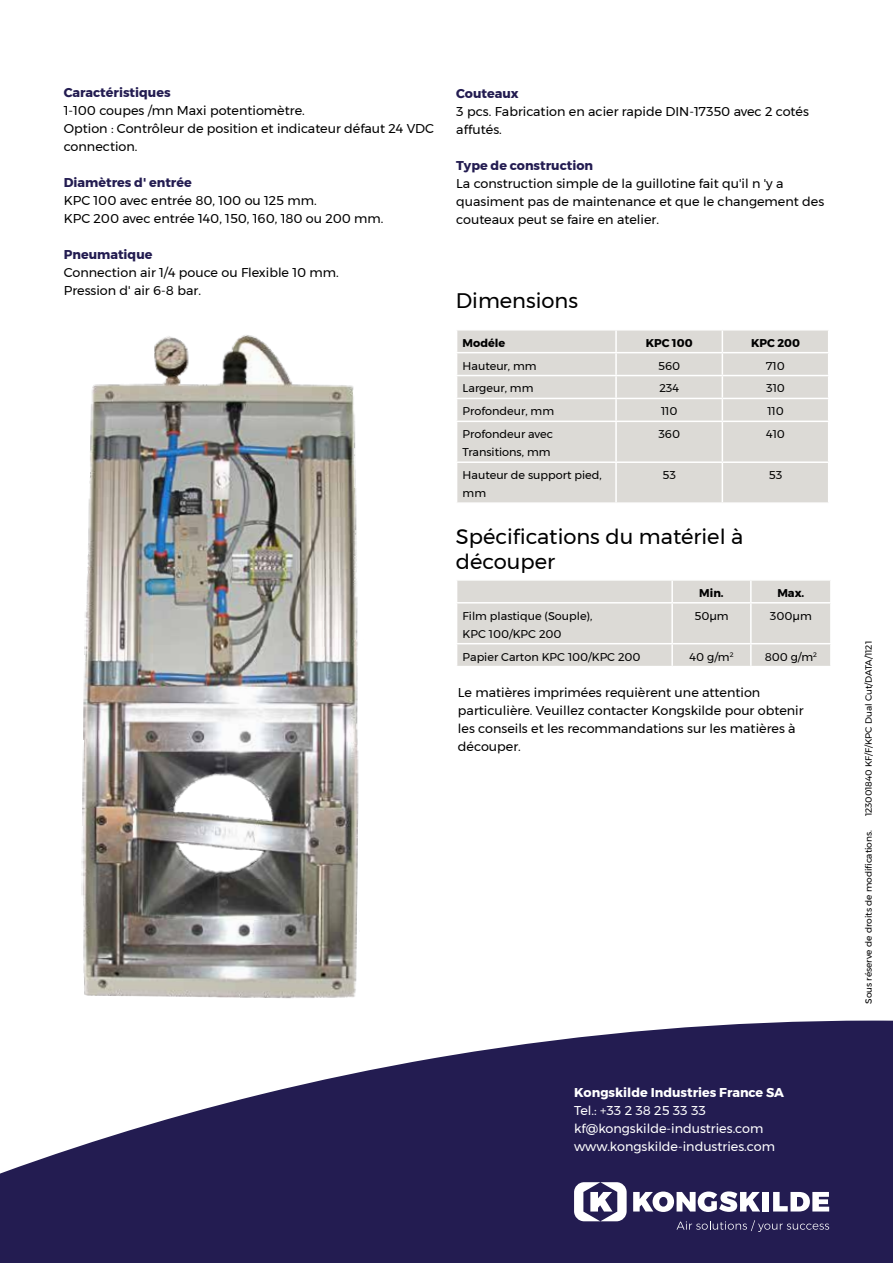
<style>
.page{position:relative;width:893px;height:1263px;background:#fff}
.page>*{position:absolute;margin:0;border:0;box-sizing:border-box;transform-origin:0 0}
.t1{font:21px/25.2px "Montserrat";color:#000}
.t2{font:12.75px/18px "Montserrat";color:#000}
.t3{font:12.75px/18px "Montserrat";color:#fff}
.t4{font:700 12.75px "Montserrat";color:#231c51}
.t5{font:700 12.75px "Montserrat";color:#fff}
.t6{font:11.25px/18px "Montserrat";color:#000}
.t7{font:700 11.25px "Montserrat";color:#000}
.t8{font:9px "Montserrat";letter-spacing:-.005em;color:#000}
</style>
<div class="page">
<svg style="left:0;top:1020px;width:893px;height:243px;fill:#231c51"></svg>
<svg style="left:633px;top:1191px;width:127px;height:21px"></svg>
<div style="left:763px;top:1192px;width:6px;height:19px;background:#fff"></div>
<svg style="left:773px;top:1192px;width:56px;height:19px"></svg>
<svg style="left:676px;top:1220px;width:153px;height:12px;background:#3f3967"></svg>
<svg style="left:574px;top:1182px;width:53px;height:39px"></svg>
<div style="left:457px;top:330px;width:371px;height:172px;background:#dcdad6"></div>
<hr style="left:615px;top:330px;width:2px;height:22px;background:#fff">
<hr style="left:456px;top:352px;width:160px;height:1px;background:#fff">
<hr style="left:616px;top:352px;width:106px;height:1px;background:#fff">
<hr style="left:615px;top:353px;width:2px;height:22px;background:#fff">
<hr style="left:722px;top:352px;width:107px;height:1px;background:#fff">
<hr style="left:456px;top:375px;width:160px;height:1px;background:#fff">
<hr style="left:616px;top:375px;width:106px;height:1px;background:#fff">
<hr style="left:615px;top:376px;width:2px;height:22px;background:#fff">
<hr style="left:722px;top:375px;width:107px;height:1px;background:#fff">
<hr style="left:456px;top:398px;width:160px;height:1px;background:#fff">
<hr style="left:616px;top:398px;width:106px;height:1px;background:#fff">
<hr style="left:615px;top:399px;width:2px;height:22px;background:#fff">
<hr style="left:722px;top:398px;width:107px;height:1px;background:#fff">
<svg style="left:722px;top:330px;width:1px;height:91px"></svg>
<hr style="left:456px;top:421px;width:160px;height:1px;background:#fff">
<hr style="left:616px;top:421px;width:106px;height:1px;background:#fff">
<hr style="left:615px;top:422px;width:2px;height:39px;background:#fff">
<hr style="left:722px;top:421px;width:107px;height:1px;background:#fff">
<hr style="left:722px;top:422px;width:1px;height:39px;background:#fff">
<hr style="left:456px;top:461px;width:160px;height:2px;background:#fff">
<hr style="left:616px;top:461px;width:106px;height:2px;background:#fff">
<hr style="left:615px;top:463px;width:2px;height:39px;background:#fff">
<hr style="left:722px;top:461px;width:107px;height:2px;background:#fff">
<hr style="left:722px;top:463px;width:1px;height:39px;background:#fff">
<img style="left:81px;top:335px;width:278px;height:664px">
<div style="left:457px;top:580px;width:374px;height:86px;background:#dcdad6"></div>
<hr style="left:672px;top:643px;width:79px;height:1px;background:#fff">
<hr style="left:671px;top:644px;width:2px;height:22px;background:#fff">
<hr style="left:751px;top:643px;width:81px;height:1px;background:#fff">
<hr style="left:750px;top:644px;width:2px;height:22px;background:#fff">
<hr style="left:830px;top:644px;width:2px;height:22px;background:#fff">
<p class="t4" style="left:64px;top:83px;width:108px">Caractéristiques</p>
<p class="t2" style="left:64px;top:102px;width:372px">1-100 coupes /mn Maxi potentiomètre.<br>Option : Contrôleur de position et indicateur défaut 24 VDC connection.</p>
<p class="t4" style="left:64px;top:173px;width:130px">Diamètres d' entrée</p>
<p class="t2" style="left:64px;top:192px;width:321px">KPC 100 avec entrée 80, 100 ou 125 mm.<br>KPC 200 avec entrée 140, 150, 160, 180 ou 200 mm.</p>
<p class="t4" style="left:64px;top:245px;width:90px">Pneumatique</p>
<p class="t2" style="left:64px;top:264px;width:277px">Connection air 1/4 pouce ou Flexible 10 mm.<br>Pression d' air 6-8 bar.</p>
<p class="t4" style="left:456px;top:84px;width:64px">Couteaux</p>
<p class="t2" style="left:456px;top:103px;width:354px">3 pcs. Fabrication en acier rapide DIN-17350 avec 2 cotés affutés.</p>
<p class="t4" style="left:456px;top:156px;width:138px">Type de construction</p>
<p class="t2" style="left:456px;top:175px;width:369px">La construction simple de la guillotine fait qu'il n 'y a quasiment pas de maintenance et que le changement des couteaux peut se faire en atelier.</p>
<h1 class="t1" style="left:456px;top:287px;width:124px">Dimensions</h1>
<p class="t7" style="left:463px;top:334px;width:44px">Modéle</p>
<p class="t7" style="left:646px;top:334px;width:48px">KPC 100</p>
<p class="t7" style="left:751px;top:334px;width:50px">KPC 200</p>
<p class="t6" style="left:463px;top:356px;width:76px">Hauteur, mm</p>
<p class="t6" style="left:658px;top:356px;width:24px">560</p>
<p class="t6" style="left:766px;top:356px;width:20px">710</p>
<p class="t6" style="left:463px;top:379px;width:72px">Largeur, mm</p>
<p class="t6" style="left:659px;top:379px;width:21px">234</p>
<p class="t6" style="left:766px;top:379px;width:20px">310</p>
<p class="t6" style="left:463px;top:402px;width:93px">Profondeur, mm</p>
<p class="t6" style="left:661px;top:402px;width:18px">110</p>
<p class="t6" style="left:767px;top:402px;width:18px">110</p>
<p class="t6" style="left:463px;top:425px;width:92px">Profondeur avec<br>Transitions, mm</p>
<p class="t6" style="left:658px;top:425px;width:23px">360</p>
<p class="t6" style="left:766px;top:425px;width:20px">410</p>
<p class="t6" style="left:463px;top:466px;width:141px">Hauteur de support pied, mm</p>
<p class="t6" style="left:662px;top:466px;width:15px">53</p>
<p class="t6" style="left:769px;top:466px;width:15px">53</p>
<h1 class="t1" style="left:456px;top:523px;width:289px">Spécifications du matériel à découper</h1>
<p class="t7" style="left:699px;top:584px;width:26px">Min.</p>
<p class="t7" style="left:777px;top:584px;width:28px">Max.</p>
<p class="t6" style="left:463px;top:606px;width:131px">Film plastique (Souple),<br>KPC 100/KPC 200</p>
<p class="t6" style="left:694px;top:606px;width:36px">50µm</p>
<p class="t6" style="left:770px;top:606px;width:43px">300µm</p>
<p class="t6" style="left:463px;top:647px;width:179px">Papier Carton KPC 100/KPC 200</p>
<p class="t6" style="left:690px;top:647px;width:45px">40 g/m<sup>2</sup></p>
<p class="t6" style="left:765px;top:647px;width:54px">800 g/m<sup>2</sup></p>
<p class="t2" style="left:458px;top:683px;width:347px">Le matières imprimées requièrent une attention particulière. Veuillez contacter Kongskilde pour obtenir les conseils et les recommandations sur les matières à découper.</p>
<p class="t5" style="left:574px;top:1082px;width:212px">Kongskilde Industries France SA</p>
<p class="t3" style="left:574px;top:1101px;width:202px">Tel.: +33 2 38 25 33 33 kf@kongskilde-industries.com www.kongskilde-industries.com</p>
<p class="t8" style="left:862px;top:816px;width:177px;rotate:-90deg">123001840 KF/F/KPC Dual Cut/DATA/1121</p>
<p class="t8" style="left:862px;top:1004px;width:175px;rotate:-90deg">Sous réserve de droits de modifications.</p>
</div>
